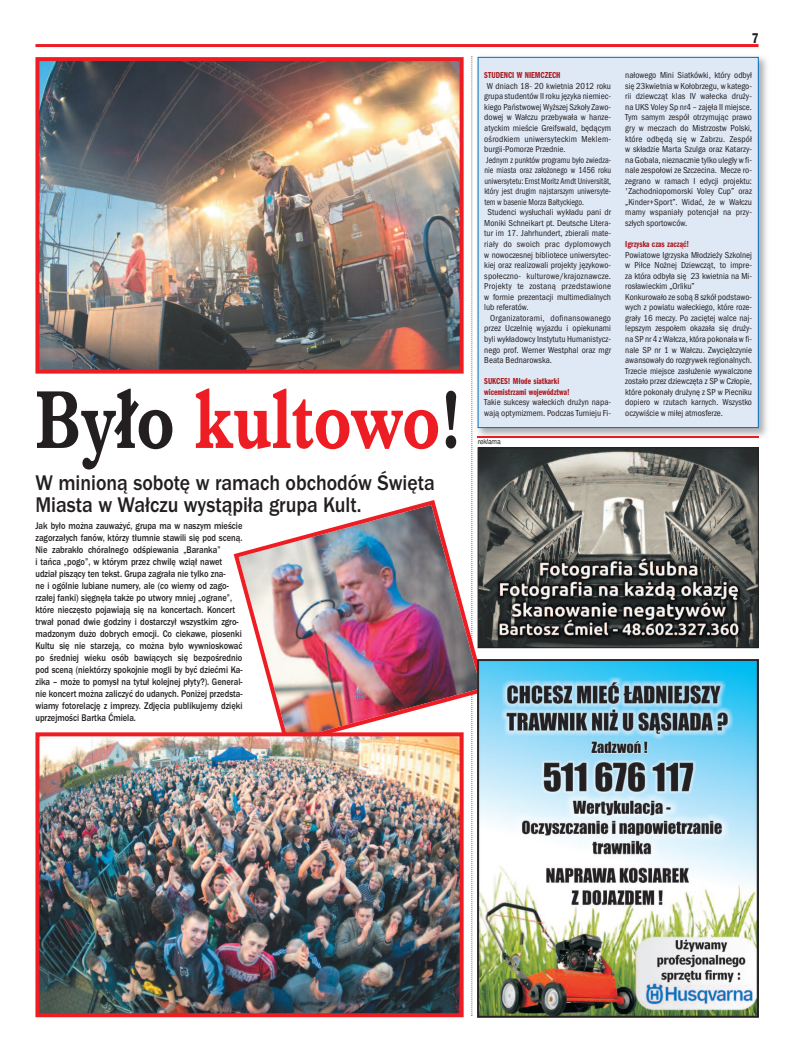
<style>
.page{position:relative;width:794px;height:1049px;background:#fff}
.page>*{position:absolute;margin:0;border:0;box-sizing:border-box;transform-origin:0 0}
.t1{font:700 85px "Imprint URWTCE";color:#ee1d23;scale:.8 1}
.t2{font:500 22px/22px "Franklin Got URWTCE";color:#231f20;scale:.9 1}
.t3{font:14.7px "Franklin Got URWTCE Dem";color:#231f20;scale:.8 1}
.t4{font:500 10px/12px "Franklin Got URWTCE";color:#231f20;scale:.85 1}
.t5{font:9px/10.5px "Franklin Got URWTCE Boo Con";color:#231f20}
.t6{font:9px "Franklin Got URWTCE Boo Con";color:#231f20;scale:.9 1}
.t7{font:9px "Franklin Got URWTCE Boo Con";letter-spacing:.02em;color:#231f20}
.t8{font:9px/10.5px "Franklin Got URWTCE Dem Com";color:#ad1e22}
.t9{font:7px "Nimbus San LCE";letter-spacing:-.015em;color:#231f20;scale:.95 1}
.s1{color:#231f20}
</style>
<div class="page">
<hr style="left:35px;top:44px;width:723px;height:3px;background:#ee1d23">
<svg style="left:471px;top:56px;width:1px;height:960px"></svg>
<img style="left:480px;top:449px;width:276px;height:197px">
<div style="left:478px;top:447px;width:280px;height:201px;border:1px solid #231f20"></div>
<img style="left:477px;top:56px;width:290px;height:383px">
<img style="left:478px;top:437px;width:280px;height:1px">
<img style="left:478px;top:439px;width:22px;height:2px">
<div style="left:478px;top:58px;width:280px;height:369px;background:#dfe8f5"></div>
<div style="left:478px;top:57px;width:280px;height:371px;border:1px solid #0072bc"></div>
<img style="left:40px;top:62px;width:418px;height:307px">
<div style="left:35px;top:57px;width:428px;height:317px;border:4px solid #ee1d23"></div>
<img style="left:233px;top:497px;width:255px;height:251px">
<img style="left:40px;top:737px;width:418px;height:275px">
<div style="left:35px;top:732px;width:428px;height:285px;border:4px solid #ee1d23"></div>
<img style="left:478px;top:660px;width:280px;height:357px">
<h1 class="t1" style="left:35px;top:369px;width:531px"><span class="s1">Było</span> kultowo<span class="s1">!</span></h1>
<h2 class="t2" style="left:35px;top:471px;width:445px">W minioną sobotę w ramach obchodów Święta<br>Miasta w Wałczu wystąpiła grupa Kult.</h2>
<p class="t4" style="left:35px;top:519px;width:245px">Jak było można zauważyć, grupa ma w naszym mieście zagorzałych fanów, którzy tłumnie stawili się pod sceną.<br>Nie zabrakło chóralnego odśpiewania „Baranka”<br>i tańca „pogo”, w którym przez chwilę wziął nawet udział piszący ten tekst. Grupa zagrała nie tylko zna-<br>ne i ogólnie lubiane numery, ale (co wiemy od zago&shy;rzałej fanki) sięgnęła także po utwory mniej „ograne”, które nieczęsto pojawiają się na koncertach. Koncert trwał ponad dwie godziny i dostarczył wszystkim zgro&shy;madzonym dużo dobrych emocji. Co ciekawe, piosenki Kultu się nie starzeją, co można było wywnioskować po średniej wieku osób bawiących się bezpośrednio pod sceną (niektórzy spokojnie mogli by być dziećmi Ka&shy;zika – może to pomysł na tytuł kolejnej płyty?). General&shy;nie koncert można zaliczyć do udanych. Poniżej przedsta&shy;wiamy fotorelację z imprezy. Zdjęcia publikujemy dzięki uprzejmości Bartka Ćmiela.</p>
<p class="t8" style="left:484px;top:70px;width:78px">STUDENCI W NIEMCZECH</p>
<p class="t5" style="left:487px;top:80px;width:126px">W dniach 18- 20 kwietnia 2012 roku</p>
<p class="t5" style="left:484px;top:91px;width:128px">grupa studentów II roku języka niemiec-</p>
<p class="t5" style="left:484px;top:101px;width:128px">kiego Państwowej Wyższej Szkoły Zawo-</p>
<p class="t5" style="left:484px;top:112px;width:128px">dowej w Wałczu przebywała w hanze-</p>
<p class="t5" style="left:484px;top:123px;width:128px">atyckim mieście Greifswald, będącym</p>
<p class="t7" style="left:484px;top:133px;width:128px">ośrodkiem uniwersyteckim Meklem-</p>
<p class="t5" style="left:484px;top:144px;width:83px">burgii-Pomorze Przednie.</p>
<p class="t6" style="left:486px;top:154px;width:140px">Jednym z punktów programu było zwiedza-</p>
<p class="t6" style="left:484px;top:165px;width:142px">nie miasta oraz założonego w 1456 roku</p>
<p class="t6" style="left:484px;top:175px;width:142px">uniwersytetu: Ernst Moritz Arndt Universität,</p>
<p class="t6" style="left:484px;top:186px;width:142px">który jest drugim najstarszym uniwersyte-</p>
<p class="t6" style="left:484px;top:196px;width:112px">tem w basenie Morza Bałtyckiego.</p>
<p class="t5" style="left:487px;top:207px;width:125px">Studenci wysłuchali wykładu pani dr</p>
<p class="t5" style="left:484px;top:218px;width:128px">Moniki Schneikart pt. Deutsche Litera-</p>
<p class="t5" style="left:484px;top:228px;width:128px">tur im 17. Jahrhundert, zbierali mate-</p>
<p class="t7" style="left:484px;top:239px;width:128px">riały do swoich prac dyplomowych</p>
<p class="t5" style="left:484px;top:249px;width:128px">w nowoczesnej bibliotece uniwersytec-</p>
<p class="t5" style="left:484px;top:260px;width:128px">kiej oraz realizowali projekty językowo-</p>
<p class="t7" style="left:484px;top:270px;width:128px">społeczno- kulturowe/krajoznawcze.</p>
<p class="t7" style="left:484px;top:281px;width:128px">Projekty te zostaną przedstawione</p>
<p class="t5" style="left:484px;top:291px;width:128px">w formie prezentacji multimedialnych</p>
<p class="t5" style="left:484px;top:302px;width:46px">lub referatów.</p>
<p class="t7" style="left:490px;top:312px;width:122px">Organizatorami, dofinansowanego</p>
<p class="t5" style="left:484px;top:323px;width:128px">przez Uczelnię wyjazdu i opiekunami</p>
<p class="t5" style="left:484px;top:334px;width:128px">byli wykładowcy Instytutu Humanistycz-</p>
<p class="t5" style="left:484px;top:344px;width:128px">nego prof. Werner Westphal oraz mgr</p>
<p class="t5" style="left:484px;top:355px;width:69px">Beata Bednarowska.</p>
<p class="t8" style="left:484px;top:376px;width:87px">SUKCES! Młode siatkarki wicemistrzami województwa!</p>
<p class="t5" style="left:484px;top:397px;width:128px">Takie sukcesy wałeckich drużyn napa&shy;wają optymizmem. Podczas Turnieju Fi-</p>
<p class="t9" style="left:478px;top:437px;width:26px">reklama</p>
<h3 class="t3" style="left:751px;top:29px;width:10px">7</h3>
<p class="t5" style="left:625px;top:70px;width:128px;text-align:justify">nałowego Mini Siatkówki, który odbył się 23kwietnia w Kołobrzegu, w katego&shy;rii dziewcząt klas IV wałecka druży&shy;na UKS Voley Sp nr4 – zajęła II miejsce.<br>Tym samym zespół otrzymując prawo gry w meczach do Mistrzostw Polski, które odbędą się w Zabrzu. Zespół w składzie Marta Szulga oraz Katarzy&shy;na Gobala, nieznacznie tylko uległy w fi&shy;nale zespołowi ze Szczecina. Mecze ro&shy;zegrano w ramach I edycji projektu: 'Zachodniopomorski Voley Cup” oraz „Kinder+Sport”. Widać, że w Wałczu mamy wspaniały potencjał na przy&shy;szłych sportowców.</p>
<p class="t8" style="left:625px;top:239px;width:65px">Igrzyska czas zacząć!</p>
<p class="t5" style="left:625px;top:249px;width:128px">Powiatowe Igrzyska Młodzieży Szkolnej w Piłce Nożnej Dziewcząt, to impre&shy;za która odbyła się 23 kwietnia na Mi&shy;rosławieckim „Orliku”<br>Konkurowało ze sobą 8 szkół podstawo&shy;wych z powiatu wałeckiego, które roze&shy;grały 16 meczy. Po zaciętej walce naj&shy;lepszym zespołem okazała się druży&shy;na SP nr 4 z Wałcza, która pokonała w fi&shy;nale SP nr 1 w Wałczu. Zwyciężczynie awansowały do rozgrywek regionalnych.<br>Trzecie miejsce zasłużenie wywalczone zostało przez dziewczęta z SP w Człopie, które pokonały drużynę z SP w Piecniku dopiero w rzutach karnych. Wszystko oczywiście w miłej atmosferze.</p>
</div>
